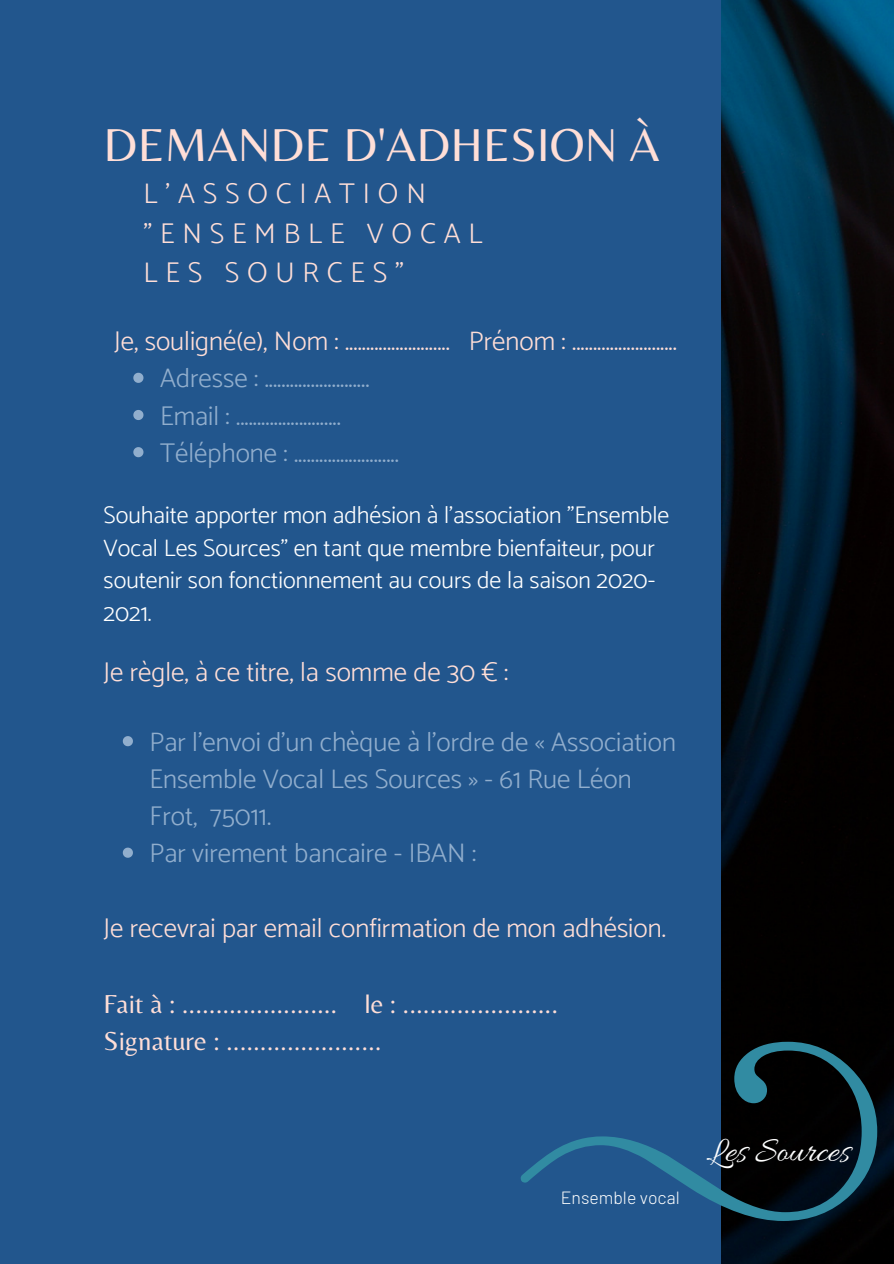
<style>
.page{position:relative;width:894px;height:1264px;background:#fff}
.page>*{position:absolute;margin:0;border:0;box-sizing:border-box;transform-origin:0 0}
.t1{font:48px "Belleza";color:#ffded7}
.t2{font:36px "Allura";color:#fff}
.t3{font:300 28.5px/39.6px "Catamaran";letter-spacing:.275em;color:#ffded7}
.t4{font:300 27px/37.2px "Catamaran";color:#91aecd}
.t5{font:300 27px "Catamaran";color:#ffded7}
.t6{font:27px/37.2px "Belleza";color:#ffded7}
.t7{font:300 24px/32.7px "Catamaran";color:#fff}
.t8{font:300 17.7px "Barlow";color:#fff}
</style>
<div class="page">
<img style="left:720px;top:0;width:173px;height:1263px">
<div style="left:0;top:0;width:720px;height:1263px;background:#22568d"></div>
<svg style="left:123px;top:736px;width:10px;height:10px"></svg>
<svg style="left:123px;top:847px;width:10px;height:10px"></svg>
<svg style="left:133px;top:373px;width:10px;height:10px"></svg>
<svg style="left:133px;top:410px;width:10px;height:10px"></svg>
<svg style="left:133px;top:447px;width:10px;height:10px"></svg>
<svg style="left:520px;top:1041px;width:357px;height:179px"></svg>
<h1 class="t1" style="left:104px;top:116px;width:557px">DEMANDE D'ADHESION À</h1>
<p class="t3" style="left:143px;top:174px;width:340px">L'ASSOCIATION "ENSEMBLE VOCAL<br>LES SOURCES"</p>
<p class="t5" style="left:114px;top:325px;width:564px">Je, souligné(e), Nom : ......................... Prénom : .........................</p>
<p class="t4" style="left:160px;top:359px;width:240px">Adresse : .........................<br>Email : .........................<br>Téléphone : .........................</p>
<p class="t7" style="left:104px;top:498px;width:567px">Souhaite apporter mon adhésion à l'association "Ensemble Vocal Les Sources" en tant que membre bienfaiteur, pour soutenir son fonctionnement au cours de la saison 2020- 2021.</p>
<p class="t5" style="left:104px;top:655px;width:406px">Je règle, à ce titre, la somme de 30 € :</p>
<p class="t4" style="left:150px;top:722px;width:527px">Par l'envoi d'un chèque à l’ordre de « Association Ensemble Vocal Les Sources » - 61 Rue Léon Frot, 75011.<br>Par virement bancaire - IBAN :</p>
<p class="t5" style="left:104px;top:911px;width:563px">Je recevrai par email confirmation de mon adhésion.</p>
<p class="t6" style="left:104px;top:985px;width:456px">Fait à : ....................... le : .......................<br>Signature : .......................</p>
<p class="t8" style="left:560px;top:1186px;width:120px">Ensemble vocal</p>
<h2 class="t2" style="left:706px;top:1131px;width:145px">Les Sources</h2>
</div>
